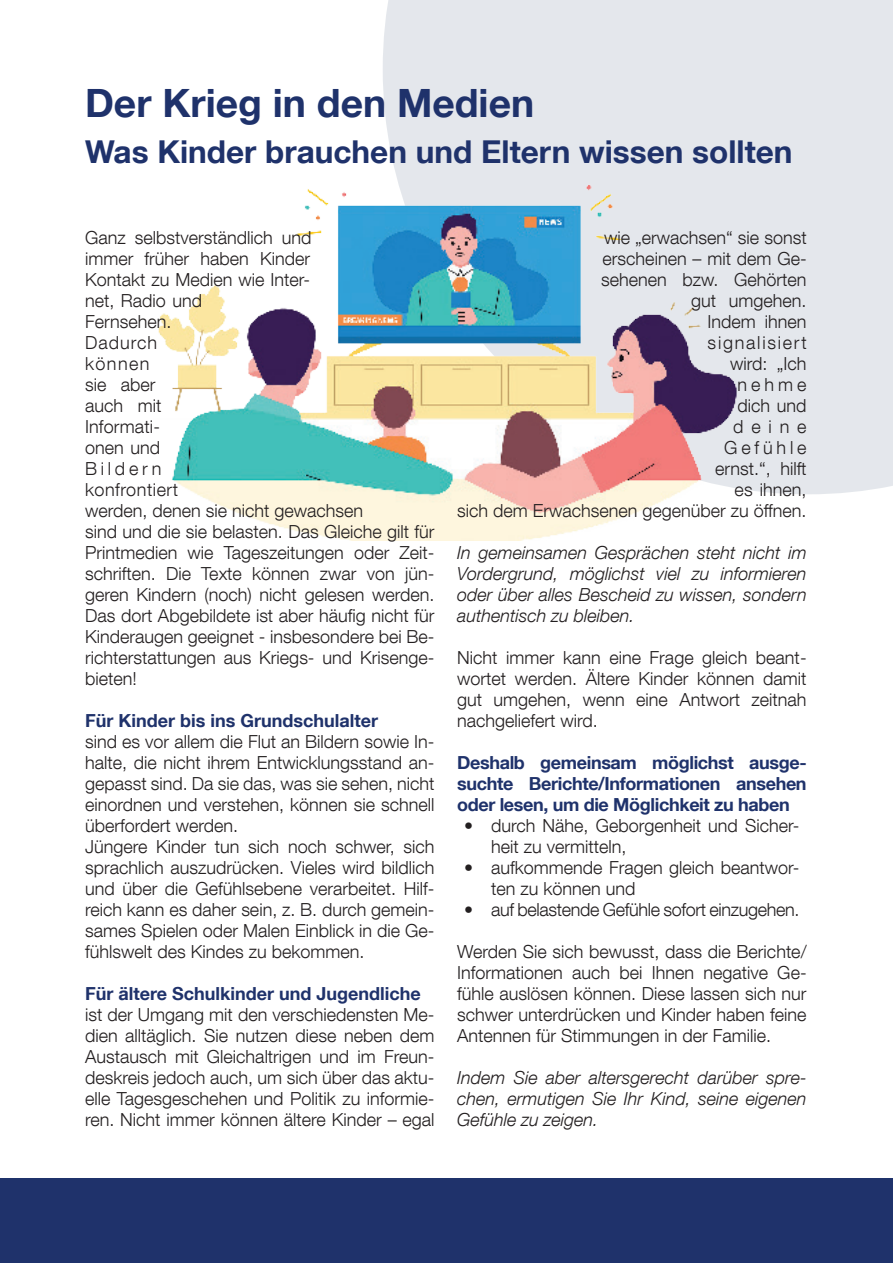
<style>
.page{position:relative;width:893px;height:1263px;background:#fff}
.page>*{position:absolute;margin:0;border:0;box-sizing:border-box;transform-origin:0 0}
.t1{font:700 39px "Helvetica Neue LT Com";color:#1f326b}
.t2{font:700 31.5px "Helvetica Neue LT Com";color:#1f326b}
.t3{font:300 18px/21px "Helvetica Neue LT Com";color:#231f20;text-align:justify}
.t4{font:italic 300 18px/21px "Helvetica Neue LT Com";color:#231f20;text-align:justify}
.t5{font:700 18px/21px "Helvetica Neue LT Com";color:#1f326b;text-align:justify}
.t6{font:300 18px "Helvetica Neue LT Com";letter-spacing:-.02em;color:#231f20}
</style>
<div class="page">
<div style="left:0;top:1178px;width:893px;height:85px;background:#1f326b"></div>
<div style="left:383px;top:0;width:510px;height:494px;background:#e4e7ec"></div>
<img style="left:158px;top:149px;width:582px;height:391px">
<p class="t1" style="left:85px;top:79px;width:451px">Der Krieg in den Medien</p>
<p class="t2" style="left:85px;top:132px;width:709px">Was Kinder brauchen und Eltern wissen sollten</p>
<p class="t3" style="left:85px;top:226px;width:228px;text-align:left">Ganz selbstverständlich und immer früher haben Kinder<br>Kontakt zu Medien wie Inter&shy;net, Radio und<br>Fernsehen.</p>
<p class="t3" style="left:85px;top:331px;width:280px;text-align:left">Dadurch<br>können<br>sie aber<br>auch mit<br>Informati-<br>onen und<br>Bildern<br>konfrontiert<br>werden, denen sie nicht gewachsen</p>
<p class="t3" style="left:85px;top:520px;width:351px">sind und die sie belasten. Das Gleiche gilt für Printmedien wie Tageszeitungen oder Zeit&shy;schriften. Die Texte können zwar von jün&shy;geren Kindern (noch) nicht gelesen werden.<br>Das dort Abgebildete ist aber häufig nicht für Kinderaugen geeignet - insbesondere bei Be&shy;richterstattungen aus Kriegs- und Krisenge&shy;bieten!</p>
<p class="t5" style="left:85px;top:709px;width:294px">Für Kinder bis ins Grundschulalter</p>
<p class="t3" style="left:85px;top:730px;width:351px">sind es vor allem die Flut an Bildern sowie In&shy;halte, die nicht ihrem Entwicklungsstand an&shy;gepasst sind. Da sie das, was sie sehen, nicht einordnen und verstehen, können sie schnell überfordert werden.</p>
<p class="t3" style="left:85px;top:835px;width:351px">Jüngere Kinder tun sich noch schwer, sich sprachlich auszudrücken. Vieles wird bildlich und über die Gefühlsebene verarbeitet. Hilf&shy;reich kann es daher sein, z. B. durch gemein&shy;sames Spielen oder Malen Einblick in die Ge&shy;fühlswelt des Kindes zu bekommen.</p>
<p class="t5" style="left:85px;top:982px;width:337px">Für ältere Schulkinder und Jugendliche</p>
<p class="t3" style="left:85px;top:1003px;width:351px">ist der Umgang mit den verschiedensten Me&shy;dien alltäglich. Sie nutzen diese neben dem Austausch mit Gleichaltrigen und im Freun&shy;deskreis jedoch auch, um sich über das aktu&shy;elle Tagesgeschehen und Politik zu informie&shy;ren. Nicht immer können ältere Kinder – egal</p>
<p class="t3" style="left:457px;top:226px;width:351px;text-align:right">wie „erwachsen“ sie sonst<br>erscheinen – mit dem Ge-<br>sehenen bzw. Gehörten<br>gut umgehen.<br>Indem ihnen<br>signalisiert<br>wird: „Ich<br>nehme<br>dich und<br>deine<br>Gefühle<br>ernst.“, hilft<br>es ihnen,<br>sich dem Erwachsenen gegenüber zu öffnen.</p>
<p class="t4" style="left:457px;top:541px;width:351px">In gemeinsamen Gesprächen steht nicht im Vordergrund, möglichst viel zu informieren oder über alles Bescheid zu wissen, sondern authentisch zu bleiben.</p>
<p class="t3" style="left:457px;top:646px;width:351px">Nicht immer kann eine Frage gleich beant&shy;wortet werden. Ältere Kinder können damit gut umgehen, wenn eine Antwort zeitnah nachgeliefert wird.</p>
<p class="t5" style="left:457px;top:751px;width:351px">Deshalb gemeinsam möglichst ausge&shy;suchte Berichte/Informationen ansehen oder lesen, um die Möglichkeit zu haben</p>
<p class="t3" style="left:491px;top:814px;width:310px;text-indent:-27px">• durch Nähe, Geborgenheit und Sicher&shy;heit zu vermitteln,</p>
<p class="t3" style="left:491px;top:856px;width:310px;text-indent:-27px">• aufkommende Fragen gleich beantwor&shy;ten zu können und</p>
<p class="t6" style="left:464px;top:898px;width:337px">• auf belastende Gefühle sofort einzugehen.</p>
<p class="t3" style="left:457px;top:940px;width:351px">Werden Sie sich bewusst, dass die Berichte/ Informationen auch bei Ihnen negative Ge&shy;fühle auslösen können. Diese lassen sich nur schwer unterdrücken und Kinder haben feine Antennen für Stimmungen in der Familie.</p>
<p class="t4" style="left:457px;top:1066px;width:351px">Indem Sie aber altersgerecht darüber spre&shy;chen, ermutigen Sie Ihr Kind, seine eigenen Gefühle zu zeigen.</p>
</div>
